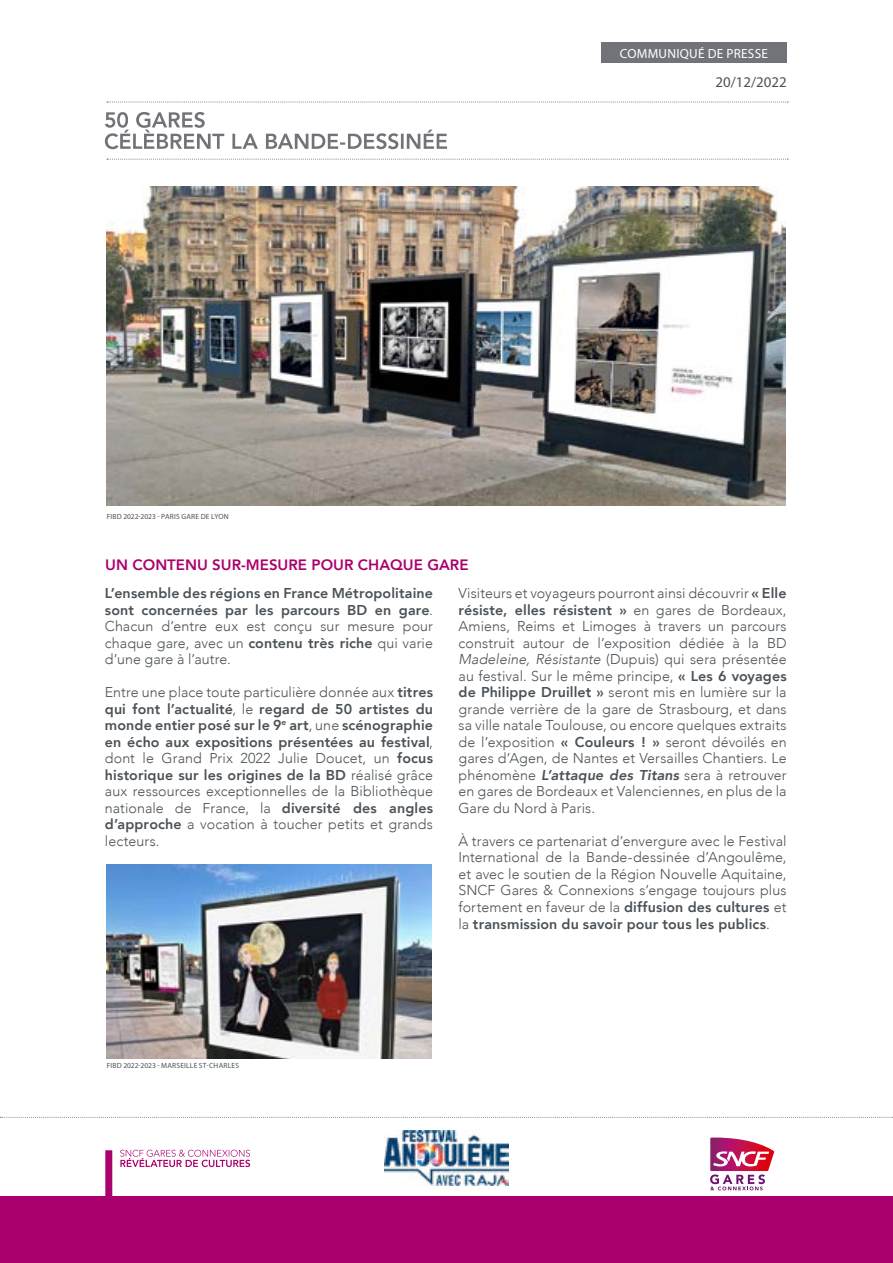
<style>
.page{position:relative;width:893px;height:1263px;background:#fff}
.page>*{position:absolute;margin:0;border:0;box-sizing:border-box;transform-origin:0 0}
.t1{font:800 15px "Avenir";color:#aa006d}
.t2{font:14.85px "Myriad Pro";color:#4b5257}
.t3{font:300 14.25px/16.5px "Avenir";letter-spacing:.005em;color:#4b5257;text-align:justify}
.t4{font:800 14.25px/16.5px "Avenir";letter-spacing:.01em;color:#4b5257;text-align:justify}
.t5{font:13.2px "Myriad Pro";letter-spacing:.02em;color:#fff}
.t6{font:7.5px "Myriad Pro";letter-spacing:.025em;color:#4b5257}
.s1{font-weight:300}
.s2{font-weight:800}
.s3{font-style:italic}
.s4{font-weight:800;font-style:italic}
</style>
<div class="page">
<svg style="left:0;top:1117px;width:893px;height:1px"></svg>
<div style="left:0;top:1197px;width:893px;height:66px;background:#aa006d"></div>
<div style="left:105px;top:1150px;width:7px;height:66px;background:#aa006d"></div>
<svg style="left:120px;top:1150px;width:130px;height:17px"></svg>
<svg style="left:710px;top:1137px;width:64px;height:53px"></svg>
<div style="left:601px;top:43px;width:186px;height:20px;background:#717378"></div>
<svg style="left:107px;top:159px;width:681px;height:1px"></svg>
<svg style="left:107px;top:102px;width:681px;height:1px"></svg>
<img style="left:384px;top:1130px;width:125px;height:55px">
<svg style="left:105px;top:112px;width:342px;height:37px"></svg>
<img style="left:106px;top:187px;width:680px;height:319px">
<img style="left:107px;top:864px;width:324px;height:194px">
<p class="t5" style="left:620px;top:45px;width:150px">COMMUNIQUÉ DE PRESSE</p>
<p class="t2" style="left:715px;top:73px;width:73px">20/12/2022</p>
<p class="t6" style="left:107px;top:512px;width:123px">FIBD 2022-2023 - PARIS GARE DE LYON</p>
<p class="t1" style="left:105px;top:551px;width:365px">UN CONTENU SUR-MESURE POUR CHAQUE GARE</p>
<p class="t4" style="left:105px;top:584px;width:330px">L’ensemble des régions en France Métropolitaine sont concernées par les parcours BD en gare<span class="s1">.<br>Chacun d’entre eux est conçu sur mesure pour chaque gare, avec un</span> contenu très riche <span class="s1">qui varie d’une gare à l’autre.</span></p>
<p class="t3" style="left:105px;top:684px;width:330px">Entre une place toute particulière donnée aux <span class="s2">titres qui font l’actualité</span>, le <span class="s2">regard de 50 artistes du monde entier posé sur le 9</span><sup>e</sup> <span class="s2">art</span>, une <span class="s2">scénographie en écho aux expositions présentées au festival</span>, dont le Grand Prix 2022 Julie Doucet, un <span class="s2">focus historique sur les origines de la BD</span> réalisé grâce aux ressources exceptionnelles de la Bibliothèque nationale de France, la <span class="s2">diversité des angles d’approche</span> a vocation à toucher petits et grands lecteurs.</p>
<p class="t3" style="left:458px;top:585px;width:330px">Visiteurs et voyageurs pourront ainsi découvrir <span class="s2">« Elle résiste, elles résistent »</span> en gares de Bordeaux, Amiens, Reims et Limoges à travers un parcours construit autour de l’exposition dédiée à la BD <span class="s3">Madeleine, Résistante</span> (Dupuis) qui sera présentée au festival. Sur le même principe, <span class="s2">« Les 6 voyages de Philippe Druillet »</span> seront mis en lumière sur la grande verrière de la gare de Strasbourg, et dans sa ville natale Toulouse, ou encore quelques extraits de l’exposition <span class="s2">« Couleurs ! »</span> seront dévoilés en gares d’Agen, de Nantes et Versailles Chantiers. Le phénomène <span class="s4">L’attaque des Titans</span> sera à retrouver en gares de Bordeaux et Valenciennes, en plus de la Gare du Nord à Paris.</p>
<p class="t3" style="left:458px;top:832px;width:330px">À travers ce partenariat d’envergure avec le Festival International de la Bande-dessinée d’Angoulême, et avec le soutien de la Région Nouvelle Aquitaine, SNCF Gares &amp; Connexions s’engage toujours plus fortement en faveur de la <span class="s2">diffusion des cultures</span> et la <span class="s2">transmission du savoir pour tous les publics</span>.</p>
<p class="t6" style="left:107px;top:1061px;width:134px">FIBD 2022-2023 - MARSEILLE ST-CHARLES</p>
</div>
